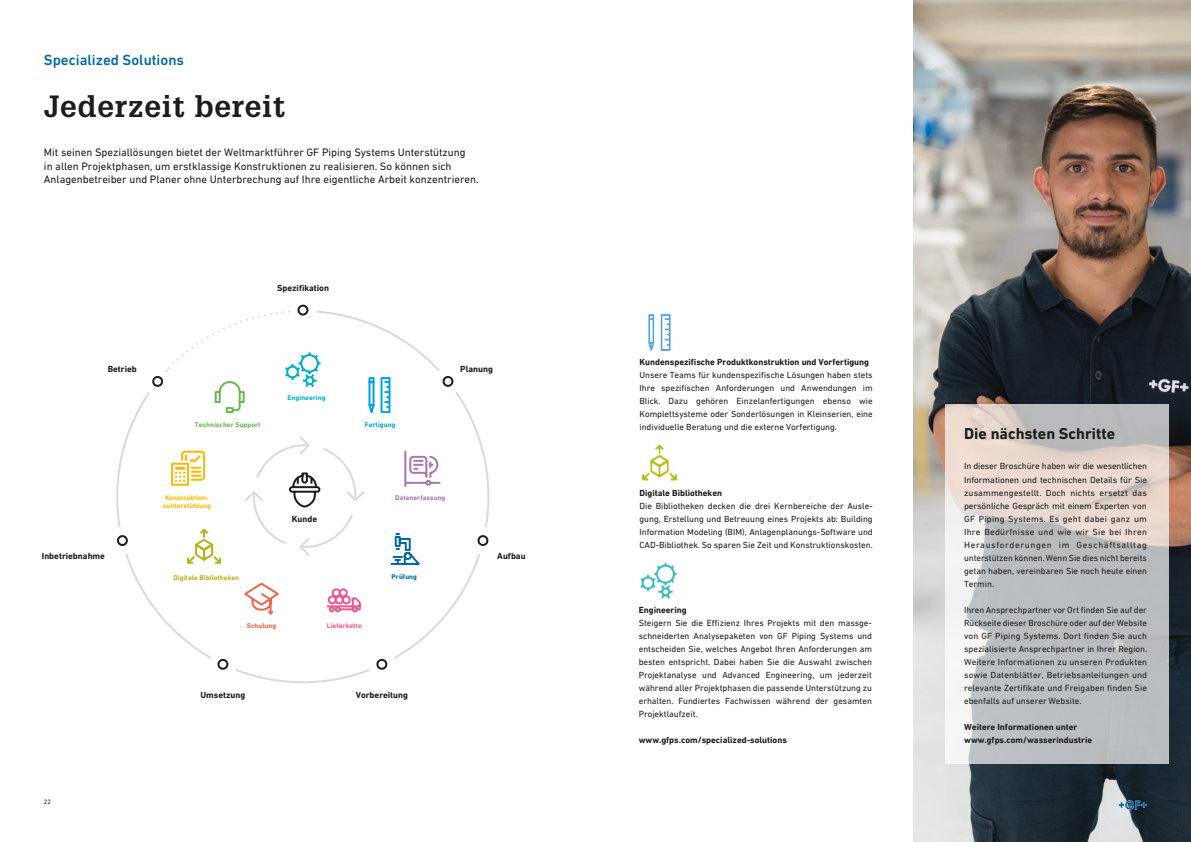
<style>
.page{position:relative;width:1191px;height:842px;background:#fff}
.page>*{position:absolute;margin:0;border:0;box-sizing:border-box;transform-origin:0 0}
.t1{font:700 30px "Glypha LT Pro";letter-spacing:.025em;color:#1d1d1b}
.t2{font:700 16px "DIN Next W1 G";color:#1d1d1b}
.t3{font:500 15px "DIN Next W1 G";color:#0068a3}
.t4{font:11px/13px "DIN Next W1 G";color:#1d1d1b}
.t5{font:9px/13px "DIN Next W1 G";color:#1d1d1b;text-align:justify}
.t6{font:700 9px/13px "DIN Next W1 G";color:#1d1d1b}
.t7{font:700 7px/8px "DIN Next W1 G";letter-spacing:.01em;color:#fbb800}
.t8{font:700 7px "DIN Next W1 G";letter-spacing:.01em;color:#b5b21a}
.t9{font:700 7px "DIN Next W1 G";letter-spacing:.01em;color:#6bb651}
.t10{font:700 7px "DIN Next W1 G";letter-spacing:.01em;color:#a877b2}
.t11{font:700 7px "DIN Next W1 G";letter-spacing:.01em;color:#00aec6}
.t12{font:700 7px "DIN Next W1 G";letter-spacing:.01em;color:#eb5993}
.t13{font:700 7px "DIN Next W1 G";letter-spacing:.01em;color:#00a3e2}
.t14{font:700 7px "DIN Next W1 G";letter-spacing:.01em;color:#ec654a}
.t15{font:700 7px "DIN Next W1 G";letter-spacing:.01em;color:#0069a0}
.t16{font:6.5px "DIN Next W1 G";color:#1d1d1b}
</style>
<div class="page">
<img style="left:913px;top:0;width:278px;height:842px">
<svg style="left:945px;top:404px;width:223px;height:360px;background:#cbc9c9"></svg>
<img style="left:640px;top:562px;width:37px;height:37px">
<img style="left:648px;top:314px;width:23px;height:37px">
<img style="left:642px;top:444px;width:35px;height:37px">
<div style="left:297px;top:305px;width:11px;height:11px;border:2px solid #1d1d1b;border-radius:50%"></div>
<svg style="left:116px;top:309px;width:374px;height:374px"></svg>
<svg style="left:1118px;top:801px;width:29px;height:8px"></svg>
<h3 class="t3" style="left:44px;top:51px;width:142px">Specialized Solutions</h3>
<h1 class="t1" style="left:44px;top:88px;width:243px">Jederzeit bereit</h1>
<p class="t4" style="left:44px;top:146px;width:436px">Mit seinen Speziallösungen bietet der Weltmarktführer GF Piping Systems Unterstützung<br>in allen Projektphasen, um erstklassige Konstruktionen zu realisieren. So können sich<br>Anlagenbetreiber und Planer ohne Unterbrechung auf Ihre eigentliche Arbeit konzentrieren.</p>
<p class="t6" style="left:277px;top:281px;width:53px">Spezifikation</p>
<p class="t6" style="left:108px;top:362px;width:31px">Betrieb</p>
<p class="t6" style="left:460px;top:362px;width:34px">Planung</p>
<p class="t9" style="left:195px;top:421px;width:67px">Technischer Support</p>
<p class="t7" style="left:163px;top:494px;width:50px">Konstruktion&shy;sunterstützung</p>
<p class="t11" style="left:287px;top:394px;width:39px">Engineering</p>
<p class="t6" style="left:292px;top:512px;width:27px">Kunde</p>
<p class="t13" style="left:365px;top:421px;width:32px">Fertigung</p>
<p class="t10" style="left:395px;top:494px;width:52px">Datenerfassung</p>
<p class="t6" style="left:42px;top:549px;width:65px">Inbetriebnahme</p>
<p class="t6" style="left:497px;top:550px;width:30px">Aufbau</p>
<p class="t8" style="left:173px;top:573px;width:67px">Digitale Bibliotheken</p>
<p class="t14" style="left:247px;top:621px;width:31px">Schulung</p>
<p class="t12" style="left:327px;top:622px;width:36px">Lieferkette</p>
<p class="t15" style="left:392px;top:573px;width:27px">Prüfung</p>
<p class="t16" style="left:44px;top:798px;width:9px">22</p>
<p class="t6" style="left:200px;top:688px;width:46px">Umsetzung</p>
<p class="t6" style="left:356px;top:688px;width:54px">Vorbereitung</p>
<p class="t6" style="left:639px;top:356px;width:231px">Kundenspezifische Produktkonstruktion und Vorfertigung</p>
<p class="t5" style="left:639px;top:369px;width:235px">Unsere Teams für kundenspezifische Lösungen haben stets Ihre spezifischen Anforderungen und Anwendungen im Blick. Dazu gehören Einzelanfertigungen ebenso wie Komplettsysteme oder Sonderlösungen in Kleinserien, eine individuelle Beratung und die externe Vorfertigung.</p>
<p class="t6" style="left:639px;top:486px;width:84px">Digitale Bibliotheken</p>
<p class="t5" style="left:639px;top:499px;width:235px">Die Bibliotheken decken die drei Kernbereiche der Ausle&shy;gung, Erstellung und Betreuung eines Projekts ab: Building Information Modeling (BIM), Anlagenplanungs-Software und CAD-Bibliothek. So sparen Sie Zeit und Konstruktionskosten.</p>
<p class="t6" style="left:639px;top:603px;width:49px">Engineering</p>
<p class="t5" style="left:639px;top:616px;width:235px">Steigern Sie die Effizienz Ihres Projekts mit den massge&shy;schneiderten Analysepaketen von GF Piping Systems und entscheiden Sie, welches Angebot Ihren Anforderungen am besten entspricht. Dabei haben Sie die Auswahl zwischen Projektanalyse und Advanced Engineering, um jederzeit während aller Projektphasen die passende Unterstützung zu erhalten. Fundiertes Fachwissen während der gesamten Projektlaufzeit.</p>
<p class="t6" style="left:639px;top:734px;width:150px">www.gfps.com/specialized-solutions</p>
<h2 class="t2" style="left:964px;top:424px;width:152px">Die nächsten Schritte</h2>
<p class="t5" style="left:964px;top:460px;width:184px">In dieser Broschüre haben wir die wesentlichen Informationen und technischen Details für Sie zusammengestellt. Doch nichts ersetzt das persönliche Gespräch mit einem Experten von GF Piping Systems. Es geht dabei ganz um Ihre Bedürfnisse und wie wir Sie bei Ihren Herausforderungen im Geschäftsalltag unterstützen können. Wenn Sie dies nicht bereits getan haben, vereinbaren Sie noch heute einen Termin.</p>
<p class="t5" style="left:964px;top:603px;width:185px">Ihren Ansprechpartner vor Ort finden Sie auf der Rückseite dieser Broschüre oder auf der Website von GF Piping Systems. Dort finden Sie auch spezialisierte Ansprechpartner in Ihrer Region.<br>Weitere Informationen zu unseren Produkten sowie Datenblätter, Betriebsanleitungen und relevante Zertifikate und Freigaben finden Sie ebenfalls auf unserer Website.</p>
<p class="t6" style="left:964px;top:721px;width:129px">Weitere Informationen unter www.gfps.com/wasserindustrie</p>
</div>
